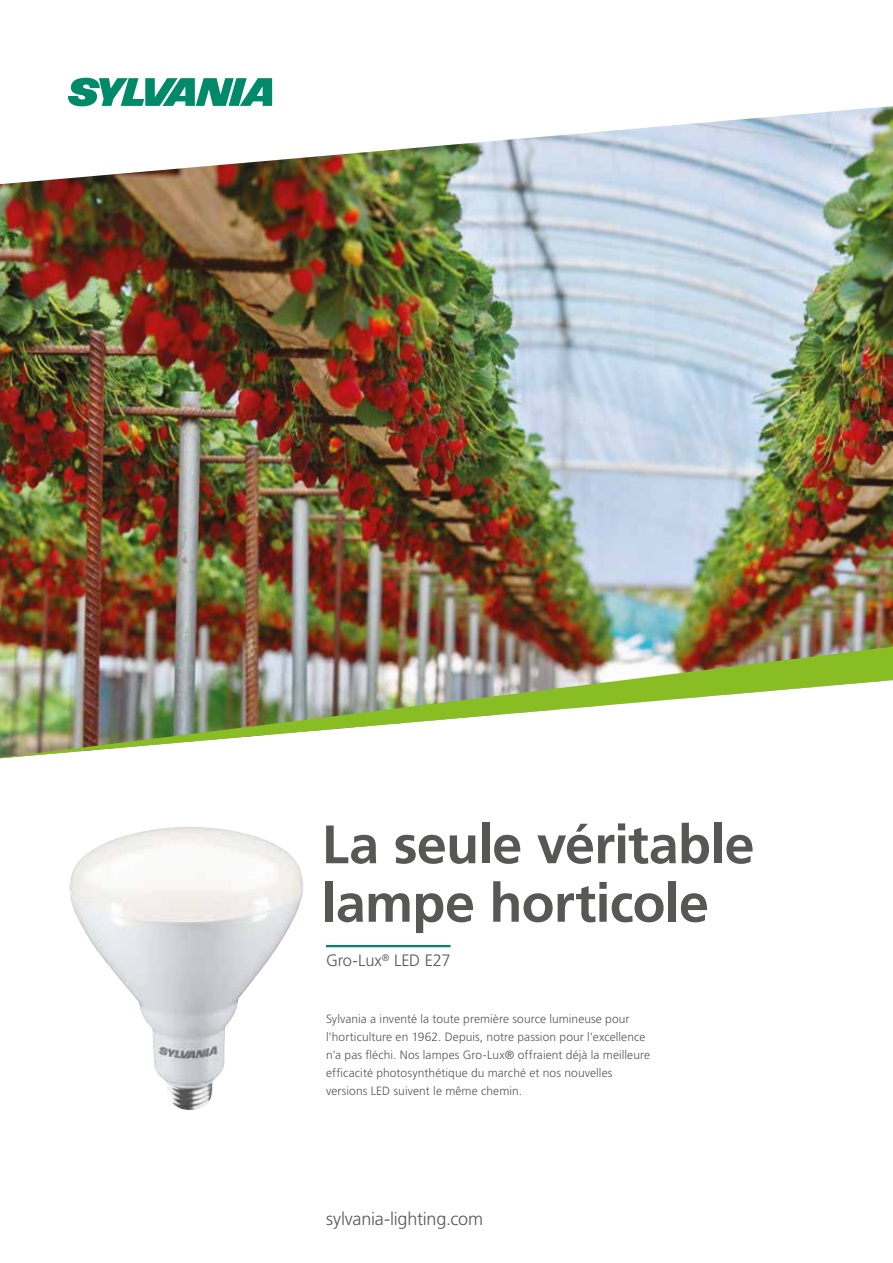
<style>
.page{position:relative;width:893px;height:1263px;background:#fff}
.page>*{position:absolute;margin:0;border:0;box-sizing:border-box;transform-origin:0 0}
.t1{font:700 54px/58.5px "Frutiger LT Std";letter-spacing:-.015em;color:#575756}
.t2{font:300 18px "Frutiger";letter-spacing:-.01em;color:#575756}
.t3{font:300 16.5px "Frutiger LT Std";letter-spacing:-.01em;color:#575756}
.t4{font:300 12px/18px "Frutiger LT Std";letter-spacing:.005em;color:#575756}
</style>
<div class="page">
<svg style="left:68px;top:78px;width:204px;height:28px"></svg>
<hr style="left:326px;top:945px;width:125px;height:2px;background:#008a69">
<img style="left:0;top:106px;width:893px;height:539px">
<img style="left:0;top:645px;width:893px;height:114px">
<img style="left:69px;top:827px;width:156px;height:283px">
<h1 class="t1" style="left:322px;top:815px;width:434px">La seule véritable lampe horticole</h1>
<h3 class="t3" style="left:326px;top:951px;width:126px">Gro-Lux<sup>®</sup> LED E27</h3>
<p class="t4" style="left:326px;top:1010px;width:326px">Sylvania a inventé la toute première source lumineuse pour l'horticulture en 1962. Depuis, notre passion pour l'excellence n'a pas fléchi. Nos lampes Gro-Lux® offraient déjà la meilleure efficacité photosynthétique du marché et nos nouvelles versions LED suivent le même chemin.</p>
<h2 class="t2" style="left:326px;top:1209px;width:159px">sylvania-lighting.com</h2>
</div>
